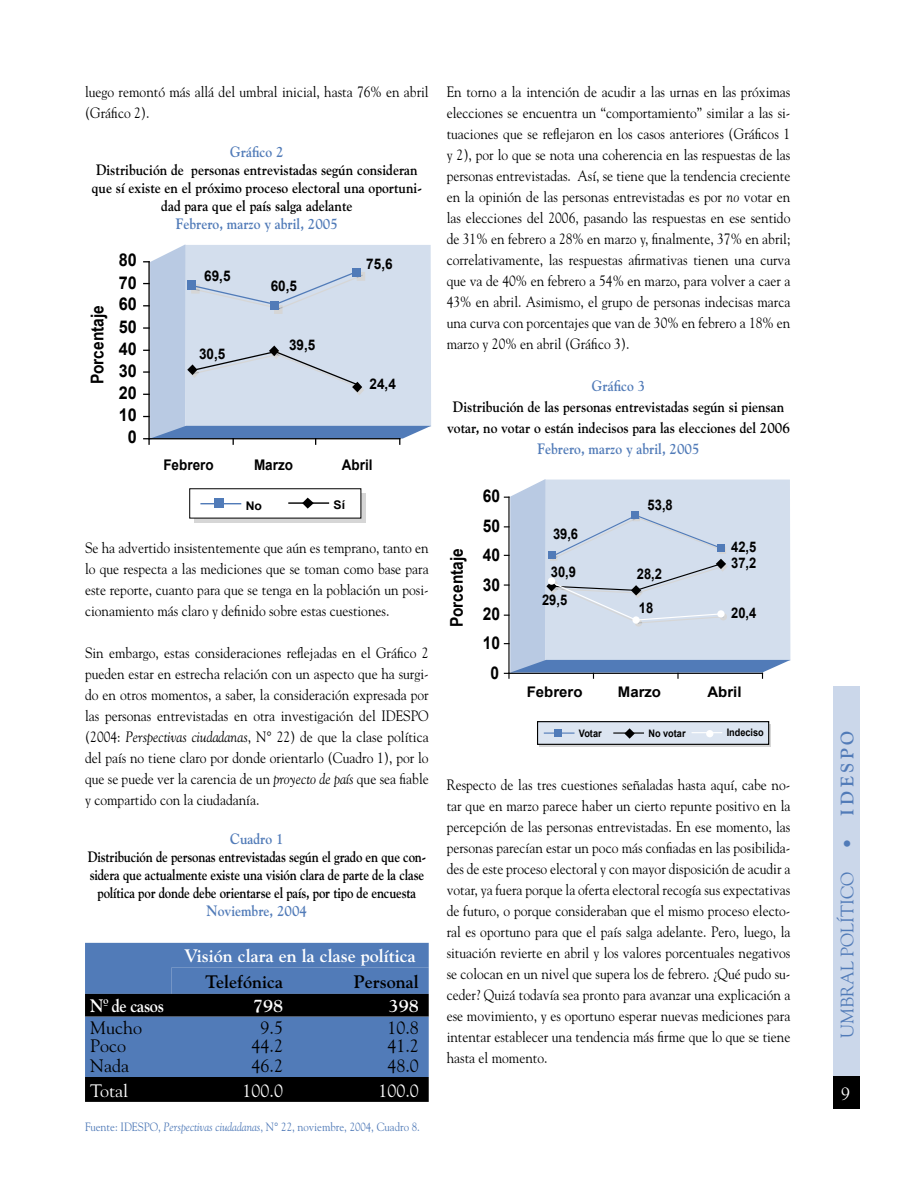
<style>
.page{position:relative;width:918px;height:1188px;background:#fff}
.page>*{position:absolute;margin:0;border:0;box-sizing:border-box;transform-origin:0 0}
.t1{font:18px "Goudy";color:#000}
.t2{font:700 18px "Goudy";color:#fff}
.t3{font:700 18px "Goudy";color:#000}
.t4{font:18px "Goudy";color:#fff}
.t5{font:18px "Goudy";color:#517bb8}
.t6{font:700 18px "Goudy";letter-spacing:-.025em;color:#fff;scale:.9 1}
.t7{font:700 18px "Goudy";letter-spacing:.2em;color:#517bb8}
.t8{font:700 17.55px "Arial Narrow";color:#000;scale:1.07 1}
.t9{font:700 17.55px "Arial";color:#000;scale:.92 1}
.t10{font:700 17.55px "Arial";color:#000;scale:.88 1}
.t11{font:15px/21px "Goudy";color:#000;text-align:justify;scale:.9 1}
.t12{font:700 15px/18px "Goudy";color:#000;text-align:center;scale:.9 1}
.t13{font:700 15px/18px "Goudy";color:#000;text-align:center;scale:.85 1}
.t14{font:700 15px "Goudy";color:#517bb8;scale:.9 1}
.t15{font:700 14.7px "Arial";color:#000;scale:.92 1}
.t16{font:700 14.7px "Arial";color:#000;scale:.88 1}
.t17{font:700 14.7px "Arial";color:#000}
.t18{font:12px "Goudy";color:#517bb8;scale:.9 1}
.t19{font:700 11.85px "Arial";color:#000}
.t20{font:700 10.35px "Arial";color:#000;scale:.88 1}
.s1{font-style:italic}
</style>
<div class="page">
<svg style="left:85px;top:943px;width:344px;height:159px;background:#395681"></svg>
<svg style="left:195px;top:493px;width:171px;height:30px"></svg>
<div style="left:190px;top:489px;width:171px;height:29px;background:#fff"></div>
<hr style="left:289px;top:502px;width:39px;height:2px;background:#000">
<svg style="left:302px;top:498px;width:12px;height:11px"></svg>
<hr style="left:201px;top:503px;width:40px;height:1px;background:#517bb8">
<div style="left:214px;top:498px;width:10px;height:10px;background:#517bb8"></div>
<svg style="left:144px;top:244px;width:287px;height:200px;background:#c8d4e6"></svg>
<div style="left:187px;top:280px;width:8px;height:9px;background:#517bb8"></div>
<div style="left:270px;top:301px;width:8px;height:9px;background:#517bb8"></div>
<div style="left:352px;top:268px;width:9px;height:9px;background:#517bb8"></div>
<div style="left:540px;top:725px;width:231px;height:22px;background:#d6d6d6"></div>
<div style="left:538px;top:722px;width:231px;height:22px;background:#dce5f1"></div>
<div style="left:537px;top:721px;width:232px;height:24px;border:1px solid #000"></div>
<hr style="left:544px;top:733px;width:30px;height:1px;background:#517bb8">
<hr style="left:614px;top:732px;width:29px;height:2px;background:#000">
<hr style="left:692px;top:732px;width:30px;height:1px;background:#fff">
<svg style="left:624px;top:728px;width:11px;height:11px"></svg>
<svg style="left:504px;top:479px;width:286px;height:199px;background:#c7d4e5"></svg>
<div style="left:717px;top:544px;width:8px;height:8px;background:#517bb8"></div>
<div style="left:549px;top:551px;width:7px;height:8px;background:#517bb8"></div>
<div style="left:555px;top:729px;width:7px;height:8px;background:#517bb8"></div>
<div style="left:548px;top:577px;width:7px;height:8px;background:#fff;border-radius:50%"></div>
<div style="left:632px;top:616px;width:8px;height:8px;background:#fff;border-radius:50%"></div>
<div style="left:706px;top:730px;width:7px;height:7px;background:#fff;border-radius:50%"></div>
<div style="left:717px;top:610px;width:8px;height:8px;background:#fff;border-radius:50%"></div>
<div style="left:833px;top:1027px;width:27px;height:82px;background:#000"></div>
<div style="left:833px;top:687px;width:27px;height:389px;background:#cbd7ea"></div>
<p class="t11" style="left:85px;top:81px;width:383px">luego remontó más allá del umbral inicial, hasta 76% en abril (Gráfico 2).</p>
<p class="t14" style="left:230px;top:142px;width:61px">Gráfico 2</p>
<p class="t12" style="left:92px;top:160px;width:368px">Distribución de personas entrevistadas según consideran que sí existe en el próximo proceso electoral una oportuni&shy;dad para que el país salga adelante</p>
<p class="t14" style="left:176px;top:214px;width:182px">Febrero, marzo y abril, 2005</p>
<p class="t8" style="left:87px;top:384px;width:76px;rotate:-90deg">Porcentaje</p>
<p class="t9" style="left:119px;top:250px;width:21px">80</p>
<p class="t9" style="left:119px;top:273px;width:21px">70</p>
<p class="t9" style="left:119px;top:294px;width:21px">60</p>
<p class="t9" style="left:119px;top:317px;width:21px">50</p>
<p class="t9" style="left:119px;top:339px;width:21px">40</p>
<p class="t9" style="left:119px;top:361px;width:21px">30</p>
<p class="t9" style="left:119px;top:383px;width:21px">20</p>
<p class="t9" style="left:119px;top:405px;width:21px">10</p>
<p class="t9" style="left:128px;top:427px;width:11px">0</p>
<p class="t15" style="left:204px;top:267px;width:30px">69,5</p>
<p class="t15" style="left:199px;top:346px;width:30px">30,5</p>
<p class="t15" style="left:271px;top:278px;width:30px">60,5</p>
<p class="t15" style="left:289px;top:337px;width:30px">39,5</p>
<p class="t15" style="left:366px;top:255px;width:30px">75,6</p>
<p class="t15" style="left:370px;top:376px;width:30px">24,4</p>
<p class="t15" style="left:163px;top:456px;width:56px">Febrero</p>
<p class="t15" style="left:254px;top:456px;width:44px">Marzo</p>
<p class="t15" style="left:342px;top:456px;width:35px">Abril</p>
<p class="t19" style="left:246px;top:499px;width:18px">No</p>
<p class="t19" style="left:334px;top:498px;width:13px">Sí</p>
<p class="t11" style="left:85px;top:537px;width:383px">Se ha advertido insistentemente que aún es temprano, tanto en lo que respecta a las mediciones que se toman como base para este reporte, cuanto para que se tenga en la población un posi&shy;cionamiento más claro y definido sobre estas cuestiones.</p>
<p class="t11" style="left:85px;top:642px;width:383px">Sin embargo, estas consideraciones reflejadas en el Gráfico 2 pueden estar en estrecha relación con un aspecto que ha surgi&shy;do en otros momentos, a saber, la consideración expresada por las personas entrevistadas en otra investigación del IDESPO (2004: <span class="s1">Perspectivas ciudadanas</span>, N° 22) de que la clase política del país no tiene claro por donde orientarlo (Cuadro 1), por lo que se puede ver la carencia de un <span class="s1">proyecto de país</span> que sea fiable y compartido con la ciudadanía.</p>
<p class="t14" style="left:230px;top:829px;width:61px">Cuadro 1</p>
<p class="t13" style="left:88px;top:847px;width:400px">Distribución de personas entrevistadas según el grado en que con&shy;sidera que actualmente existe una visión clara de parte de la clase política por donde debe orientarse el país, por tipo de encuesta</p>
<p class="t14" style="left:207px;top:901px;width:113px">Noviembre, 2004</p>
<p class="t2" style="left:184px;top:945px;width:233px">Visión clara en la clase política</p>
<p class="t3" style="left:205px;top:970px;width:79px">Telefónica</p>
<p class="t3" style="left:354px;top:970px;width:66px">Personal</p>
<p class="t6" style="left:90px;top:995px;width:83px">Nº de casos</p>
<p class="t2" style="left:253px;top:995px;width:32px">798</p>
<p class="t2" style="left:389px;top:995px;width:32px">398</p>
<p class="t1" style="left:90px;top:1017px;width:54px">Mucho</p>
<p class="t1" style="left:261px;top:1017px;width:24px">9.5</p>
<p class="t1" style="left:387px;top:1017px;width:33px">10.8</p>
<p class="t1" style="left:90px;top:1035px;width:37px">Poco</p>
<p class="t1" style="left:252px;top:1035px;width:33px">44.2</p>
<p class="t1" style="left:387px;top:1035px;width:33px">41.2</p>
<p class="t1" style="left:90px;top:1054px;width:40px">Nada</p>
<p class="t1" style="left:252px;top:1054px;width:33px">46.2</p>
<p class="t1" style="left:387px;top:1054px;width:33px">48.0</p>
<p class="t4" style="left:90px;top:1079px;width:39px">Total</p>
<p class="t4" style="left:243px;top:1079px;width:42px">100.0</p>
<p class="t4" style="left:378px;top:1079px;width:42px">100.0</p>
<p class="t18" style="left:85px;top:1120px;width:374px">Fuente: IDESPO, <span class="s1">Perspectivas ciudadanas</span>, N° 22, noviembre, 2004, Cuadro 8.</p>
<p class="t11" style="left:447px;top:81px;width:383px">En torno a la intención de acudir a las urnas en las próximas elecciones se encuentra un “comportamiento” similar a las si&shy;tuaciones que se reflejaron en los casos anteriores (Gráficos 1 y 2), por lo que se nota una coherencia en las respuestas de las personas entrevistadas. Así, se tiene que la tendencia creciente en la opinión de las personas entrevistadas es por <span class="s1">no</span> votar en las elecciones del 2006, pasando las respuestas en ese sentido de 31% en febrero a 28% en marzo y, finalmente, 37% en abril; correlativamente, las respuestas afirmativas tienen una curva que va de 40% en febrero a 54% en marzo, para volver a caer a 43% en abril. Asimismo, el grupo de personas indecisas marca una curva con porcentajes que van de 30% en febrero a 18% en marzo y 20% en abril (Gráfico 3).</p>
<p class="t14" style="left:592px;top:376px;width:61px">Gráfico 3</p>
<p class="t12" style="left:447px;top:396px;width:382px;line-height:21px">Distribución de las personas entrevistadas según si piensan votar, no votar o están indecisos para las elecciones del 2006</p>
<p class="t14" style="left:538px;top:439px;width:182px">Febrero, marzo y abril, 2005</p>
<p class="t8" style="left:447px;top:627px;width:75px;rotate:-90deg">Porcentaje</p>
<p class="t10" style="left:483px;top:486px;width:21px">60</p>
<p class="t10" style="left:483px;top:516px;width:21px">50</p>
<p class="t10" style="left:483px;top:545px;width:21px">40</p>
<p class="t10" style="left:483px;top:575px;width:21px">30</p>
<p class="t10" style="left:483px;top:604px;width:21px">20</p>
<p class="t10" style="left:483px;top:633px;width:21px">10</p>
<p class="t10" style="left:491px;top:663px;width:11px">0</p>
<p class="t16" style="left:553px;top:526px;width:30px">39,6</p>
<p class="t16" style="left:551px;top:564px;width:30px">30,9</p>
<p class="t16" style="left:542px;top:592px;width:30px">29,5</p>
<p class="t16" style="left:648px;top:497px;width:30px">53,8</p>
<p class="t16" style="left:637px;top:565px;width:30px">28,2</p>
<p class="t16" style="left:731px;top:539px;width:30px">42,5</p>
<p class="t16" style="left:731px;top:555px;width:30px">37,2</p>
<p class="t16" style="left:639px;top:600px;width:18px">18</p>
<p class="t16" style="left:731px;top:605px;width:30px">20,4</p>
<p class="t17" style="left:527px;top:683px;width:57px">Febrero</p>
<p class="t17" style="left:618px;top:683px;width:45px">Marzo</p>
<p class="t17" style="left:707px;top:683px;width:36px">Abril</p>
<p class="t20" style="left:579px;top:728px;width:27px">Votar</p>
<p class="t20" style="left:648px;top:728px;width:44px">No votar</p>
<p class="t20" style="left:727px;top:727px;width:44px">Indeciso</p>
<p class="t11" style="left:447px;top:774px;width:383px">Respecto de las tres cuestiones señaladas hasta aquí, cabe no&shy;tar que en marzo parece haber un cierto repunte positivo en la percepción de las personas entrevistadas. En ese momento, las personas parecían estar un poco más confiadas en las posibilida&shy;des de este proceso electoral y con mayor disposición de acudir a votar, ya fuera porque la oferta electoral recogía sus expectativas de futuro, o porque consideraban que el mismo proceso electo&shy;ral es oportuno para que el país salga adelante. Pero, luego, la situación revierte en abril y los valores porcentuales negativos se colocan en un nivel que supera los de febrero. ¿Qué pudo su&shy;ceder? Quizá todavía sea pronto para avanzar una explicación a ese movimiento, y es oportuno esperar nuevas mediciones para intentar establecer una tendencia más firme que lo que se tiene hasta el momento.</p>
<p class="t7" style="left:836px;top:816px;width:87px;rotate:-90deg">IDESPO</p>
<p class="t5" style="left:836px;top:1038px;width:201px;rotate:-90deg">UMBRAL POLÍTICO •</p>
<p class="t4" style="left:841px;top:1083px;width:10px">9</p>
</div>
